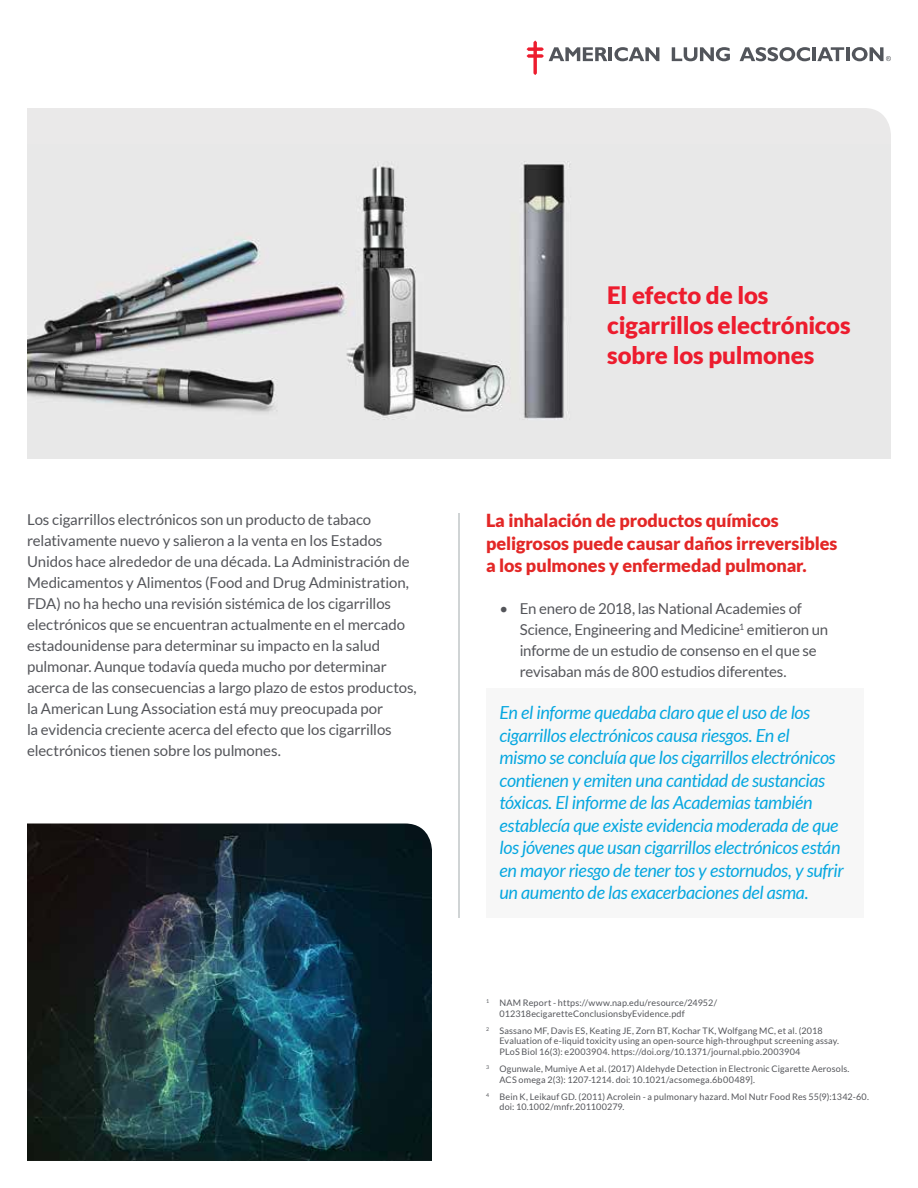
<style>
.page{position:relative;width:918px;height:1188px;background:#fff}
.page>*{position:absolute;margin:0;border:0;box-sizing:border-box;transform-origin:0 0}
.t1{font:900 24px/30px "Lato";letter-spacing:-.005em;color:#ed1c2e}
.t2{font:italic 18px/22.5px "Lato";letter-spacing:-.02em;color:#06a7e0}
.t3{font:900 18px/22.5px "Lato";letter-spacing:-.005em;color:#e32726}
.t4{font:15px/21px "Lato";letter-spacing:-.01em;color:#54555a}
.t5{font:9px/10.5px "Lato";letter-spacing:.015em;color:#54555a}
</style>
<div class="page">
<div style="left:486px;top:688px;width:378px;height:230px;background:#f7f7f7"></div>
<hr style="left:459px;top:513px;width:1px;height:405px;background:#a3aaad">
<hr style="left:609px;top:47px;width:3px;height:14px;background:#52555b">
<svg style="left:614px;top:47px;width:45px;height:14px"></svg>
<svg style="left:672px;top:47px;width:58px;height:14px"></svg>
<svg style="left:740px;top:47px;width:70px;height:14px"></svg>
<hr style="left:812px;top:47px;width:4px;height:14px;background:#52555b">
<svg style="left:817px;top:47px;width:27px;height:14px"></svg>
<hr style="left:846px;top:47px;width:3px;height:14px;background:#52555b">
<svg style="left:852px;top:47px;width:39px;height:14px"></svg>
<svg style="left:527px;top:41px;width:80px;height:34px"></svg>
<div style="left:27px;top:108px;width:864px;height:36px;background:#eae9e9"></div>
<img style="left:27px;top:144px;width:864px;height:315px">
<img style="left:27px;top:824px;width:405px;height:337px">
<p class="t1" style="left:607px;top:279px;width:245px">El efecto de los cigarrillos electrónicos sobre los pulmones</p>
<p class="t4" style="left:27px;top:509px;width:391px">Los cigarrillos electrónicos son un producto de tabaco relativamente nuevo y salieron a la venta en los Estados Unidos hace alrededor de una década. La Administración de Medicamentos y Alimentos (Food and Drug Administration, FDA) no ha hecho una revisión sistémica de los cigarrillos electrónicos que se encuentran actualmente en el mercado estadounidense para determinar su impacto en la salud pulmonar. Aunque todavía queda mucho por determinar acerca de las consecuencias a largo plazo de estos productos, la American Lung Association está muy preocupada por<br>la evidencia creciente acerca del efecto que los cigarrillos electrónicos tienen sobre los pulmones.</p>
<h4 class="t3" style="left:486px;top:509px;width:353px">La inhalación de productos químicos peligrosos puede causar daños irreversibles a los pulmones y enfermedad pulmonar.</h4>
<p class="t4" style="left:520px;top:598px;width:310px;text-indent:-20px">• En enero de 2018, las National Academies of Science, Engineering and Medicine<sup>1</sup> emitieron un informe de un estudio de consenso en el que se revisaban más de 800 estudios diferentes.</p>
<p class="t2" style="left:500px;top:702px;width:346px">En el informe quedaba claro que el uso de los cigarrillos electrónicos causa riesgos. En el<br>mismo se concluía que los cigarrillos electrónicos contienen y emiten una cantidad de sustancias tóxicas. El informe de las Academias también establecía que existe evidencia moderada de que los jóvenes que usan cigarrillos electrónicos están en mayor riesgo de tener tos y estornudos, y sufrir un aumento de las exacerbaciones del asma.</p>
<p class="t5" style="left:500px;top:998px;width:219px;text-indent:-14px"><sup>1</sup> NAM Report - https://www.nap.edu/resource/24952/<br>012318ecigaretteConclusionsbyEvidence.pdf</p>
<p class="t5" style="left:500px;top:1025px;width:341px;text-indent:-14px"><sup>2</sup> Sassano MF, Davis ES, Keating JE, Zorn BT, Kochar TK, Wolfgang MC, et al. (2018<br>Evaluation of e-liquid toxicity using an open-source high-throughput screening assay.<br>PLoS Biol 16(3): e2003904. https://doi.org/10.1371/journal.pbio.2003904</p>
<p class="t5" style="left:500px;top:1064px;width:352px;text-indent:-14px"><sup>3</sup> Ogunwale, Mumiye A et al. (2017) Aldehyde Detection in Electronic Cigarette Aerosols.<br>ACS omega 2(3): 1207-1214. doi: 10.1021/acsomega.6b00489].</p>
<p class="t5" style="left:500px;top:1091px;width:371px;text-indent:-14px"><sup>4</sup> Bein K, Leikauf GD. (2011) Acrolein - a pulmonary hazard. Mol Nutr Food Res 55(9):1342-60. doi: 10.1002/mnfr.201100279.</p>
</div>
